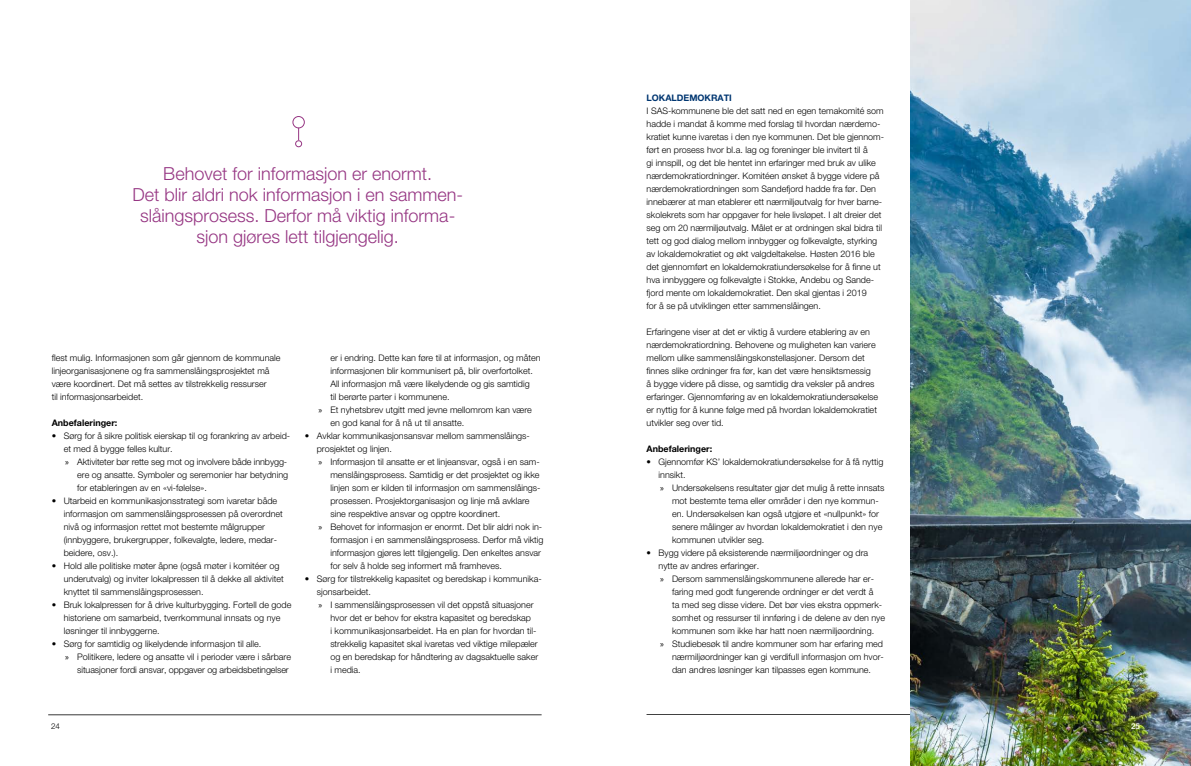
<style>
.page{position:relative;width:1191px;height:766px;background:#fff}
.page>*{position:absolute;margin:0;border:0;box-sizing:border-box;transform-origin:0 0}
.t1{font:300 18px/21px "Helvetica Neue";color:#963683;text-align:center}
.t2{font:300 9px/13px "Helvetica Neue";color:#000}
.t3{font:700 9px "Helvetica Neue";color:#000}
.t4{font:700 9px "Helvetica Neue";color:#003671}
.t5{font:300 8px "Helvetica Neue";color:#000}
.t6{font:500 8px "Helvetica Neue";color:#fff}
.s1{font-family:"Myriad Pro";font-weight:400}
</style>
<div class="page">
<hr style="left:48px;top:714px;width:493px;height:1px;background:#000">
<hr style="left:646px;top:714px;width:494px;height:1px;background:#000">
<img style="left:910px;top:0;width:281px;height:765px">
<svg style="left:298px;top:128px;width:1px;height:12px"></svg>
<div style="left:295px;top:140px;width:7px;height:7px;border:1px solid #963683;border-radius:50%"></div>
<div style="left:292px;top:116px;width:13px;height:12px;border:1px solid #963683;border-radius:50%"></div>
<h1 class="t1" style="left:132px;top:162px;width:332px">Behovet for informasjon er enormt.<br>Det blir aldri nok informasjon i en sammen&shy;slåingsprosess. Derfor må viktig informa&shy;sjon gjøres lett tilgjengelig.</h1>
<p class="t2" style="left:52px;top:351px;width:230px">flest mulig. Informasjonen som går gjennom de kommunale linjeorganisasjonene og fra sammenslåingsprosjektet må være koordinert. Det må settes av tilstrekkelig ressurser<br>til informasjonsarbeidet.</p>
<p class="t3" style="left:52px;top:417px;width:67px">Anbefaleringer:</p>
<p class="t2" style="left:52px;top:429px;width:240px">• Sørg for å sikre politisk eierskap til og forankring av arbeid-</p>
<p class="t2" style="left:64px;top:442px;width:111px">et med å bygge felles kultur.</p>
<p class="t2" style="left:65px;top:455px;width:223px"><span class="s1">»</span> Aktiviteter bør rette seg mot og involvere både innbygg-</p>
<p class="t2" style="left:77px;top:468px;width:212px">ere og ansatte. Symboler og seremonier har betydning</p>
<p class="t2" style="left:77px;top:481px;width:131px">for etableringen av en «vi-følelse».</p>
<p class="t2" style="left:64px;top:494px;width:221px;text-indent:-12px">• Utarbeid en kommunikasjonsstrategi som ivaretar både informasjon om sammenslåingsprosessen på overordnet nivå og informasjon rettet mot bestemte målgrupper (innbyggere, brukergrupper, folkevalgte, ledere, medar&shy;beidere, osv.).</p>
<p class="t2" style="left:64px;top:559px;width:221px;text-indent:-12px">• Hold alle politiske møter åpne (også møter i komitéer og underutvalg) og inviter lokalpressen til å dekke all aktivitet knyttet til sammenslåingsprosessen.</p>
<p class="t2" style="left:64px;top:598px;width:229px;text-indent:-12px">• Bruk lokalpressen for å drive kulturbygging. Fortell de gode historiene om samarbeid, tverrkommunal innsats og nye løsninger til innbyggerne.</p>
<p class="t2" style="left:52px;top:637px;width:211px">• Sørg for samtidig og likelydende informasjon til alle.</p>
<p class="t2" style="left:65px;top:650px;width:227px"><span class="s1">»</span> Politikere, ledere og ansatte vil i perioder være i sårbare</p>
<p class="t2" style="left:77px;top:663px;width:213px">situasjoner fordi ansvar, oppgaver og arbeidsbetingelser</p>
<p class="t2" style="left:330px;top:351px;width:212px">er i endring. Dette kan føre til at informasjon, og måten</p>
<p class="t2" style="left:330px;top:364px;width:204px">informasjonen blir kommunisert på, blir overfortolket.</p>
<p class="t2" style="left:330px;top:377px;width:201px">All informasjon må være likelydende og gis samtidig</p>
<p class="t2" style="left:330px;top:390px;width:121px">til berørte parter i kommunene.</p>
<p class="t2" style="left:318px;top:403px;width:215px"><span class="s1">»</span> Et nyhetsbrev utgitt med jevne mellomrom kan være</p>
<p class="t2" style="left:330px;top:416px;width:135px">en god kanal for å nå ut til ansatte.</p>
<p class="t2" style="left:305px;top:429px;width:227px">• Avklar kommunikasjonsansvar mellom sammenslåings-</p>
<p class="t2" style="left:317px;top:442px;width:77px">prosjektet og linjen.</p>
<p class="t2" style="left:318px;top:455px;width:223px"><span class="s1">»</span> Informasjon til ansatte er et linjeansvar, også i en sam-</p>
<p class="t2" style="left:330px;top:468px;width:211px">menslåingsprosess. Samtidig er det prosjektet og ikke</p>
<p class="t2" style="left:330px;top:481px;width:212px">linjen som er kilden til informasjon om sammenslåings-</p>
<p class="t2" style="left:330px;top:494px;width:201px">prosessen. Prosjektorganisasjon og linje må avklare</p>
<p class="t2" style="left:330px;top:507px;width:172px">sine respektive ansvar og opptre koordinert.</p>
<p class="t2" style="left:318px;top:520px;width:225px"><span class="s1">»</span> Behovet for informasjon er enormt. Det blir aldri nok in-</p>
<p class="t2" style="left:330px;top:533px;width:215px">formasjon i en sammenslåingsprosess. Derfor må viktig</p>
<p class="t2" style="left:330px;top:546px;width:212px">informasjon gjøres lett tilgjengelig. Den enkeltes ansvar</p>
<p class="t2" style="left:330px;top:559px;width:173px">for selv å holde seg informert må framheves.</p>
<p class="t2" style="left:305px;top:572px;width:238px">• Sørg for tilstrekkelig kapasitet og beredskap i kommunika-</p>
<p class="t2" style="left:317px;top:585px;width:56px">sjonsarbeidet.</p>
<p class="t2" style="left:318px;top:598px;width:217px"><span class="s1">»</span> I sammenslåingsprosessen vil det oppstå situasjoner</p>
<p class="t2" style="left:330px;top:611px;width:202px">hvor det er behov for ekstra kapasitet og beredskap</p>
<p class="t2" style="left:330px;top:624px;width:208px">i kommunikasjonsarbeidet. Ha en plan for hvordan til-</p>
<p class="t2" style="left:330px;top:637px;width:209px">strekkelig kapasitet skal ivaretas ved viktige milepæler</p>
<p class="t2" style="left:330px;top:650px;width:209px">og en beredskap for håndtering av dagsaktuelle saker</p>
<p class="t2" style="left:330px;top:663px;width:32px">i media.</p>
<p class="t5" style="left:51px;top:720px;width:10px">24</p>
<p class="t4" style="left:646px;top:92px;width:87px">LOKALDEMOKRATI</p>
<p class="t2" style="left:646px;top:104px;width:239px">I SAS-kommunene ble det satt ned en egen temakomité som hadde i mandat å komme med forslag til hvordan nærdemo&shy;kratiet kunne ivaretas i den nye kommunen. Det ble gjennom&shy;ført en prosess hvor bl.a. lag og foreninger ble invitert til å<br>gi innspill, og det ble hentet inn erfaringer med bruk av ulike nærdemokratiordninger. Komitéen ønsket å bygge videre på nærdemokratiordningen som Sandefjord hadde fra før. Den innebærer at man etablerer ett nærmiljøutvalg for hver barne&shy;skolekrets som har oppgaver for hele livsløpet. I alt dreier det seg om 20 nærmiljøutvalg. Målet er at ordningen skal bidra til tett og god dialog mellom innbygger og folkevalgte, styrking av lokaldemokratiet og økt valgdeltakelse. Høsten 2016 ble det gjennomført en lokaldemokratiundersøkelse for å finne ut hva innbyggere og folkevalgte i Stokke, Andebu og Sande&shy;fjord mente om lokaldemokratiet. Den skal gjentas i 2019<br>for å se på utviklingen etter sammenslåingen.</p>
<p class="t2" style="left:646px;top:325px;width:233px">Erfaringene viser at det er viktig å vurdere etablering av en nærdemokratiordning. Behovene og muligheten kan variere mellom ulike sammenslåingskonstellasjoner. Dersom det finnes slike ordninger fra før, kan det være hensiktsmessig<br>å bygge videre på disse, og samtidig dra veksler på andres erfaringer. Gjennomføring av en lokaldemokratiundersøkelse er nyttig for å kunne følge med på hvordan lokaldemokratiet utvikler seg over tid.</p>
<p class="t3" style="left:646px;top:443px;width:67px">Anbefaleringer:</p>
<p class="t2" style="left:646px;top:455px;width:238px">• Gjennomfør KS’ lokaldemokratiundersøkelse for å få nyttig</p>
<p class="t2" style="left:658px;top:468px;width:28px">innsikt.</p>
<p class="t2" style="left:660px;top:481px;width:226px"><span class="s1">»</span> Undersøkelsens resultater gjør det mulig å rette innsats</p>
<p class="t2" style="left:672px;top:494px;width:208px">mot bestemte tema eller områder i den nye kommun-</p>
<p class="t2" style="left:672px;top:507px;width:209px">en. Undersøkelsen kan også utgjøre et «nullpunkt» for</p>
<p class="t2" style="left:672px;top:520px;width:212px">senere målinger av hvordan lokaldemokratiet i den nye</p>
<p class="t2" style="left:672px;top:533px;width:94px">kommunen utvikler seg.</p>
<p class="t2" style="left:646px;top:546px;width:223px">• Bygg videre på eksisterende nærmiljøordninger og dra</p>
<p class="t2" style="left:658px;top:559px;width:102px">nytte av andres erfaringer.</p>
<p class="t2" style="left:660px;top:572px;width:216px"><span class="s1">»</span> Dersom sammenslåingskommunene allerede har er-</p>
<p class="t2" style="left:672px;top:585px;width:203px">faring med godt fungerende ordninger er det verdt å</p>
<p class="t2" style="left:672px;top:598px;width:212px">ta med seg disse videre. Det bør vies ekstra oppmerk-</p>
<p class="t2" style="left:672px;top:611px;width:215px">somhet og ressurser til innføring i de delene av den nye</p>
<p class="t2" style="left:672px;top:624px;width:204px">kommunen som ikke har hatt noen nærmiljøordning.</p>
<p class="t2" style="left:660px;top:637px;width:225px"><span class="s1">»</span> Studiebesøk til andre kommuner som har erfaring med</p>
<p class="t2" style="left:672px;top:650px;width:213px">nærmiljøordninger kan gi verdifull informasjon om hvor-</p>
<p class="t2" style="left:672px;top:663px;width:201px">dan andres løsninger kan tilpasses egen kommune.</p>
<p class="t6" style="left:1131px;top:721px;width:10px">25</p>
</div>
